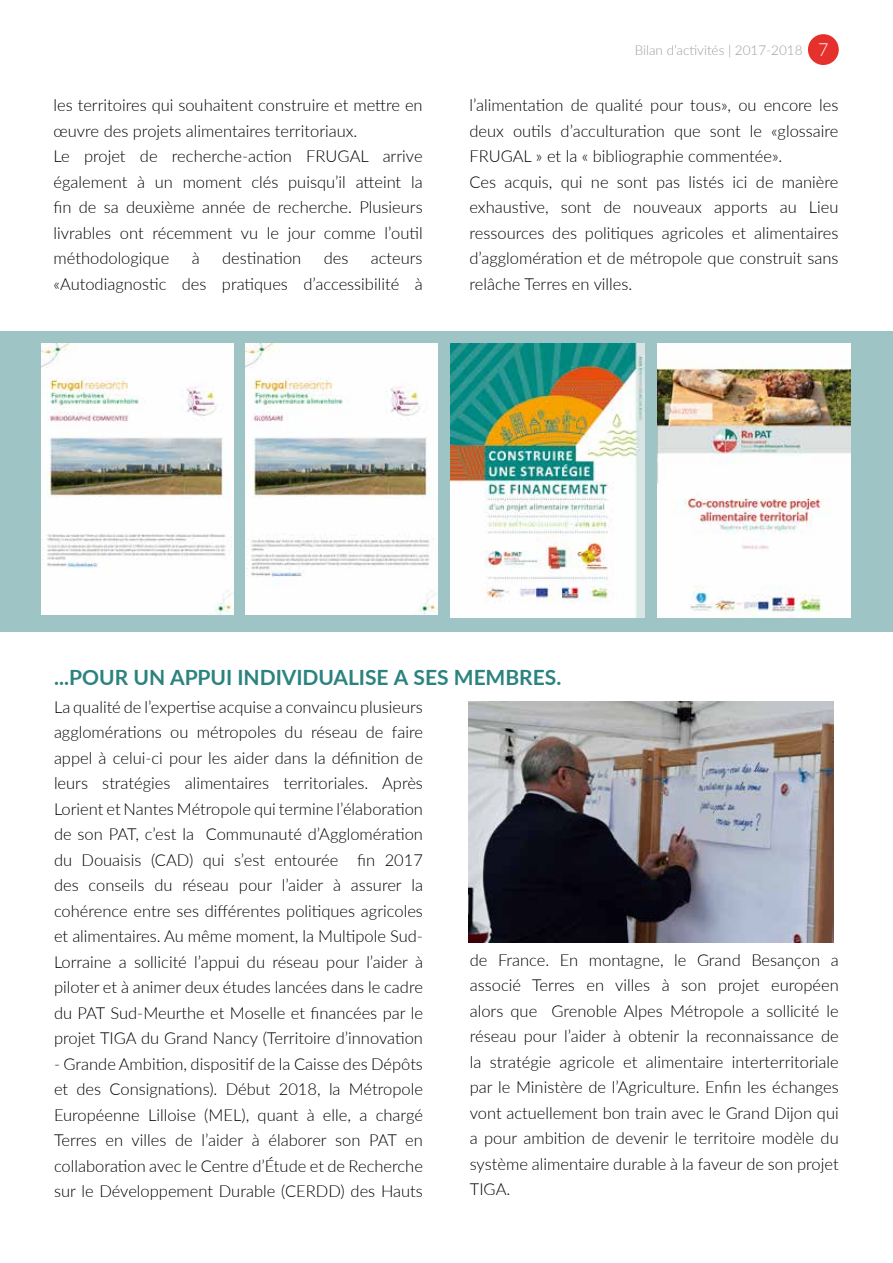
<style>
.page{position:relative;width:893px;height:1263px;background:#fff}
.page>*{position:absolute;margin:0;border:0;box-sizing:border-box;transform-origin:0 0}
.t1{font:700 21px "Lato";color:#2a837f}
.t2{font:300 16.5px/25.5px "Lato";color:#000;text-align:justify}
.t3{font:300 13.5px "Lato";color:#9d9d9c}
.s1{font-size:18px;color:#fff}
</style>
<div class="page">
<div style="left:808px;top:34px;width:31px;height:31px;background:#e6302c;border-radius:50%"></div>
<div style="left:0;top:331px;width:893px;height:300px;background:#9fc4c5"></div>
<img style="left:42px;top:344px;width:191px;height:270px">
<img style="left:246px;top:344px;width:191px;height:270px">
<img style="left:450px;top:344px;width:195px;height:273px">
<img style="left:657px;top:344px;width:194px;height:273px">
<img style="left:469px;top:701px;width:364px;height:241px">
<p class="t2" style="left:54px;top:92px;width:371px;text-align:left">les territoires qui souhaitent construire et mettre en œuvre des projets alimentaires territoriaux.<br>Le projet de recherche-action FRUGAL arrive également à un moment clés puisqu’il atteint la fin de sa deuxième année de recherche. Plusieurs livrables ont récemment vu le jour comme l’outil méthodologique</p>
<p class="t2" style="left:192px;top:245px;width:9px">à</p>
<p class="t2" style="left:222px;top:245px;width:81px">destination</p>
<p class="t2" style="left:324px;top:245px;width:26px">des</p>
<p class="t2" style="left:54px;top:245px;width:371px;text-align:right">acteurs<br>«Autodiagnostic des pratiques d’accessibilité à</p>
<p class="t3" style="left:635px;top:41px;width:195px">Bilan d’activités | 2017-2018 <span class="s1">7</span></p>
<p class="t2" style="left:469px;top:92px;width:371px;text-align:left">l’alimentation de qualité pour tous», ou encore les deux outils d’acculturation que sont le «glossaire FRUGAL » et la « bibliographie commentée».<br>Ces acquis, qui ne sont pas listés ici de manière exhaustive, sont de nouveaux apports au Lieu ressources des politiques agricoles et alimentaires d’agglomération et de métropole que construit sans relâche Terres en villes.</p>
<p class="t1" style="left:54px;top:662px;width:509px">...POUR UN APPUI INDIVIDUALISE A SES MEMBRES.</p>
<p class="t2" style="left:54px;top:693px;width:370px">La qualité de l’expertise acquise a convaincu plusieurs agglomérations ou métropoles du réseau de faire appel à celui-ci pour les aider dans la définition de leurs stratégies alimentaires territoriales. Après Lorient et Nantes Métropole qui termine l’élaboration de son PAT, c’est la Communauté d’Agglomération du Douaisis (CAD) qui s’est entourée fin 2017 des conseils du réseau pour l’aider à assurer la cohérence entre ses différentes politiques agricoles et alimentaires. Au même moment, la Multipole Sud-Lorraine a sollicité l’appui du réseau pour l’aider à piloter et à animer deux études lancées dans le cadre du PAT Sud-Meurthe et Moselle et financées par le projet TIGA du Grand Nancy (Territoire d’innovation</p>
<p class="t2" style="left:54px;top:1050px;width:370px">- Grande Ambition, dispositif de la Caisse des Dépôts et des Consignations). Début 2018, la Métropole Européenne Lilloise (MEL), quant à elle, a chargé Terres en villes de l’aider à élaborer son PAT en collaboration avec le Centre d’Étude et de Recherche sur le Développement Durable (CERDD) des Hauts</p>
<p class="t2" style="left:470px;top:947px;width:370px">de France. En montagne, le Grand Besançon a associé Terres en villes à son projet européen alors que Grenoble Alpes Métropole a sollicité le réseau pour l’aider à obtenir la reconnaissance de la stratégie agricole et alimentaire interterritoriale par le Ministère de l’Agriculture. Enfin les échanges vont actuellement bon train avec le Grand Dijon qui a pour ambition de devenir le territoire modèle du système alimentaire durable à la faveur de son projet TIGA.</p>
</div>
